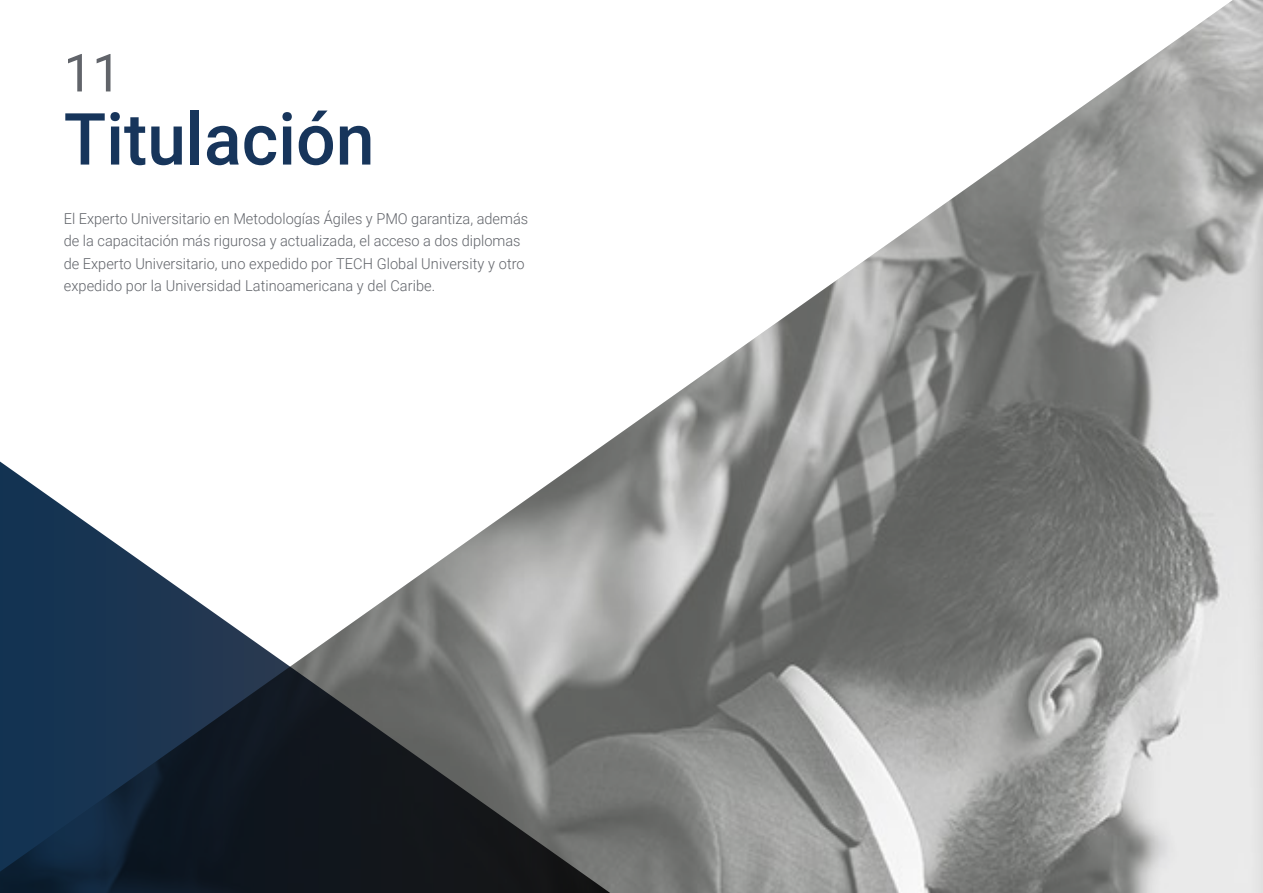
<style>
.page{position:relative;width:1263px;height:893px;background:#fff}
.page>*{position:absolute;margin:0;border:0;box-sizing:border-box;transform-origin:0 0}
.t1{font:500 72px "Roboto";color:#17355b}
.t2{font:52.5px "Roboto";color:#61646a}
.t3{font:300 15px/22.5px "Roboto";color:#61646a}
</style>
<div class="page">
<img style="left:602px;top:0;width:661px;height:893px">
<svg style="left:0;top:446px;width:640px;height:447px"></svg>
<h2 class="t2" style="left:64px;top:36px;width:59px">11</h2>
<h1 class="t1" style="left:64px;top:89px;width:312px">Titulación</h1>
<p class="t3" style="left:64px;top:207px;width:466px">El Experto Universitario en Metodologías Ágiles y PMO garantiza, además de la capacitación más rigurosa y actualizada, el acceso a dos diplomas de Experto Universitario, uno expedido por TECH Global University y otro expedido por la Universidad Latinoamericana y del Caribe.</p>
</div>
